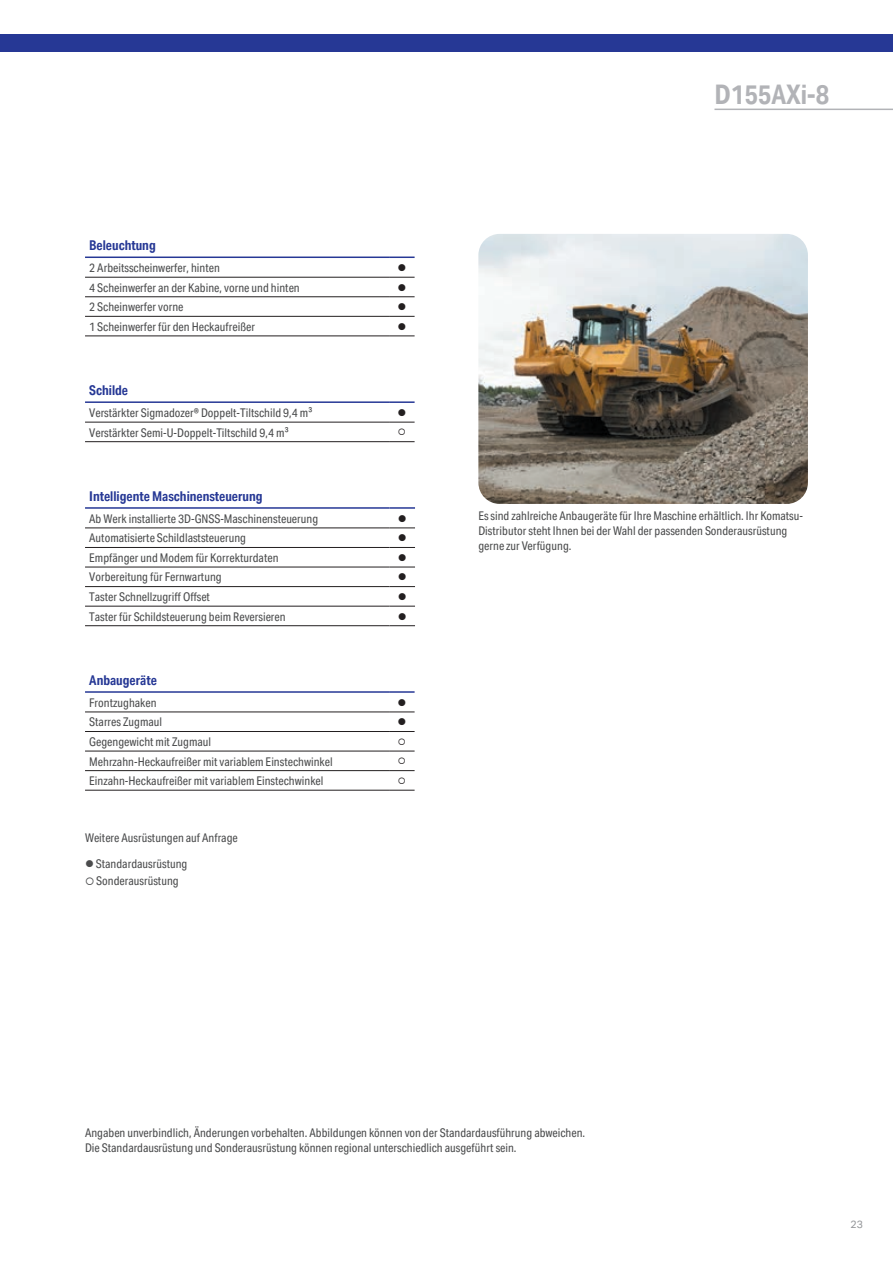
<style>
.page{position:relative;width:893px;height:1263px;background:#fff}
.page>*{position:absolute;margin:0;border:0;box-sizing:border-box;transform-origin:0 0}
.t1{font:700 27px "Aktiv Grotesk Cd";color:#b2b3b7}
.t2{font:700 13.5px "Aktiv Grotesk Cd";color:#263895}
.t3{font:12px/15px "Aktiv Grotesk Cd";color:#4b4c4d}
.t4{font:12px "Wingdings";color:#231f20}
.t5{font:10.5px "Aktiv Grotesk";color:#939598}
</style>
<div class="page">
<img style="left:478px;top:234px;width:330px;height:270px">
<hr style="left:85px;top:422px;width:304px;height:1px;background:#231f20">
<hr style="left:85px;top:441px;width:304px;height:1px;background:#231f20">
<svg style="left:389px;top:422px;width:26px;height:1px"></svg>
<svg style="left:389px;top:441px;width:26px;height:1px"></svg>
<hr style="left:85px;top:401px;width:304px;height:2px;background:#263895">
<hr style="left:389px;top:401px;width:26px;height:2px;background:#263895">
<hr style="left:85px;top:527px;width:304px;height:1px;background:#231f20">
<svg style="left:389px;top:527px;width:26px;height:1px"></svg>
<hr style="left:85px;top:547px;width:304px;height:1px;background:#231f20">
<hr style="left:85px;top:567px;width:304px;height:1px;background:#231f20">
<svg style="left:389px;top:567px;width:26px;height:1px"></svg>
<hr style="left:85px;top:586px;width:304px;height:1px;background:#231f20">
<hr style="left:85px;top:606px;width:304px;height:1px;background:#231f20">
<svg style="left:389px;top:606px;width:26px;height:1px"></svg>
<hr style="left:85px;top:625px;width:304px;height:1px;background:#231f20">
<svg style="left:389px;top:625px;width:26px;height:1px"></svg>
<hr style="left:85px;top:507px;width:304px;height:2px;background:#263895">
<hr style="left:389px;top:507px;width:26px;height:2px;background:#263895">
<svg style="left:389px;top:547px;width:26px;height:1px"></svg>
<svg style="left:389px;top:586px;width:26px;height:1px"></svg>
<hr style="left:85px;top:277px;width:304px;height:1px;background:#231f20">
<svg style="left:389px;top:277px;width:26px;height:1px"></svg>
<hr style="left:85px;top:296px;width:304px;height:1px;background:#231f20">
<svg style="left:389px;top:296px;width:26px;height:1px"></svg>
<hr style="left:85px;top:316px;width:304px;height:1px;background:#231f20">
<svg style="left:389px;top:316px;width:26px;height:1px"></svg>
<hr style="left:85px;top:335px;width:304px;height:1px;background:#231f20">
<svg style="left:389px;top:335px;width:26px;height:1px"></svg>
<hr style="left:85px;top:256px;width:304px;height:2px;background:#263895">
<hr style="left:389px;top:256px;width:26px;height:2px;background:#263895">
<hr style="left:85px;top:711px;width:304px;height:1px;background:#231f20">
<hr style="left:85px;top:731px;width:304px;height:1px;background:#231f20">
<hr style="left:85px;top:751px;width:304px;height:1px;background:#231f20">
<hr style="left:85px;top:770px;width:304px;height:1px;background:#231f20">
<hr style="left:85px;top:790px;width:304px;height:1px;background:#231f20">
<svg style="left:389px;top:711px;width:26px;height:1px"></svg>
<svg style="left:389px;top:731px;width:26px;height:1px"></svg>
<svg style="left:389px;top:751px;width:26px;height:1px"></svg>
<svg style="left:389px;top:770px;width:26px;height:1px"></svg>
<svg style="left:389px;top:790px;width:26px;height:1px"></svg>
<hr style="left:85px;top:691px;width:304px;height:2px;background:#263895">
<hr style="left:389px;top:691px;width:26px;height:2px;background:#263895">
<hr style="left:714px;top:109px;width:179px;height:1px;background:#b2b3b7">
<div style="left:0;top:34px;width:893px;height:17px;background:#263895"></div>
<p class="t2" style="left:89px;top:238px;width:68px">Beleuchtung</p>
<p class="t3" style="left:89px;top:260px;width:132px">2 Arbeitsscheinwerfer, hinten</p>
<p class="t4" style="left:397px;top:261px;width:10px">●</p>
<p class="t3" style="left:89px;top:280px;width:212px">4 Scheinwerfer an der Kabine, vorne und hinten</p>
<p class="t4" style="left:397px;top:281px;width:10px">●</p>
<p class="t3" style="left:89px;top:300px;width:96px">2 Scheinwerfer vorne</p>
<p class="t4" style="left:397px;top:300px;width:10px">●</p>
<p class="t3" style="left:89px;top:319px;width:167px">1 Scheinwerfer für den Heckaufreißer</p>
<p class="t4" style="left:397px;top:320px;width:10px">●</p>
<p class="t2" style="left:89px;top:383px;width:40px">Schilde</p>
<p class="t3" style="left:89px;top:405px;width:225px">Verstärkter Sigmadozer® Doppelt-Tiltschild 9,4 m³</p>
<p class="t4" style="left:397px;top:406px;width:10px">●</p>
<p class="t3" style="left:89px;top:425px;width:201px">Verstärkter Semi-U-Doppelt-Tiltschild 9,4 m³</p>
<p class="t2" style="left:89px;top:488px;width:175px">Intelligente Maschinensteuerung</p>
<p class="t3" style="left:89px;top:511px;width:230px">Ab Werk installierte 3D-GNSS-Maschinensteuerung</p>
<p class="t4" style="left:398px;top:512px;width:10px">●</p>
<p class="t3" style="left:89px;top:531px;width:158px">Automatisierte Schildlaststeuerung</p>
<p class="t4" style="left:398px;top:531px;width:10px">●</p>
<p class="t3" style="left:89px;top:550px;width:191px">Empfänger und Modem für Korrekturdaten</p>
<p class="t4" style="left:398px;top:551px;width:10px">●</p>
<p class="t3" style="left:89px;top:570px;width:134px">Vorbereitung für Fernwartung</p>
<p class="t4" style="left:398px;top:571px;width:10px">●</p>
<p class="t3" style="left:89px;top:589px;width:122px">Taster Schnellzugriff Offset</p>
<p class="t4" style="left:398px;top:590px;width:10px">●</p>
<p class="t3" style="left:89px;top:609px;width:198px">Taster für Schildsteuerung beim Reversieren</p>
<p class="t4" style="left:398px;top:610px;width:10px">●</p>
<p class="t2" style="left:89px;top:672px;width:69px">Anbaugeräte</p>
<p class="t3" style="left:89px;top:695px;width:69px">Frontzughaken</p>
<p class="t4" style="left:397px;top:696px;width:10px">●</p>
<p class="t3" style="left:89px;top:715px;width:74px">Starres Zugmaul</p>
<p class="t4" style="left:397px;top:715px;width:10px">●</p>
<p class="t3" style="left:89px;top:734px;width:123px">Gegengewicht mit Zugmaul</p>
<p class="t3" style="left:89px;top:754px;width:245px">Mehrzahn-Heckaufreißer mit variablem Einstechwinkel</p>
<p class="t3" style="left:89px;top:773px;width:236px">Einzahn-Heckaufreißer mit variablem Einstechwinkel</p>
<p class="t3" style="left:85px;top:830px;width:154px">Weitere Ausrüstungen auf Anfrage</p>
<p class="t3" style="left:85px;top:856px;width:104px">● Standardausrüstung</p>
<p class="t3" style="left:85px;top:873px;width:95px">○ Sonderausrüstung</p>
<h1 class="t1" style="left:714px;top:79px;width:116px">D155AXi-8</h1>
<p class="t3" style="left:478px;top:508px;width:326px">Es sind zahlreiche Anbaugeräte für Ihre Maschine erhältlich. Ihr Komatsu-<br>Distributor steht Ihnen bei der Wahl der passenden Sonderausrüstung gerne zur Verfügung.</p>
<p class="t3" style="left:85px;top:1126px;width:502px">Angaben unverbindlich, Änderungen vorbehalten. Abbildungen können von der Standardausführung abweichen.<br>Die Standardausrüstung und Sonderausrüstung können regional unterschiedlich ausgeführt sein.</p>
<p class="t5" style="left:850px;top:1218px;width:14px">23</p>
</div>
